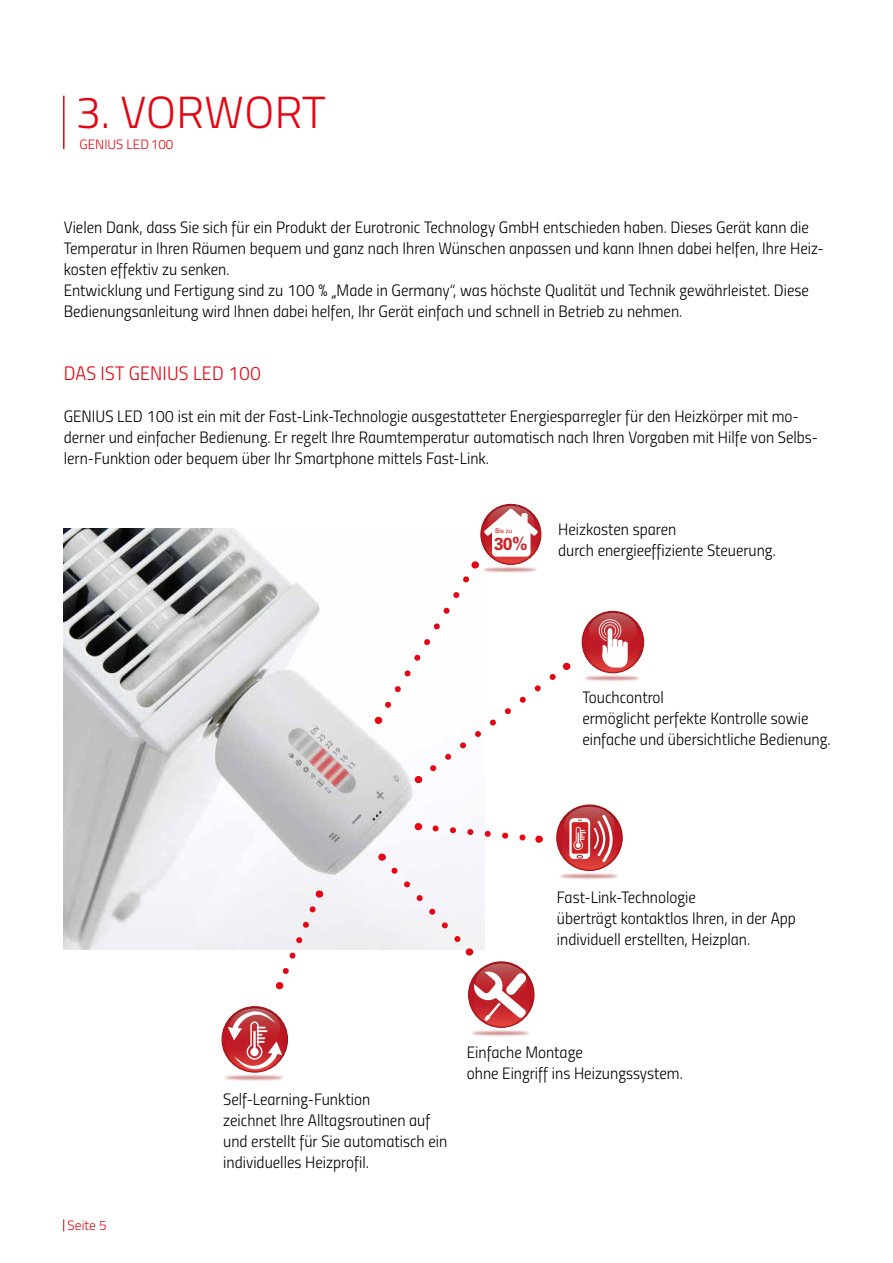
<style>
.page{position:relative;width:893px;height:1263px;background:#fff}
.page>*{position:absolute;margin:0;border:0;box-sizing:border-box;transform-origin:0 0}
.t1{font:300 45px "Titillium";letter-spacing:.01em;color:#e30613}
.t2{font:19.5px "Titillium Light Upright";letter-spacing:.01em;color:#e30613}
.t3{font:700 17.4px "Univers LT Std";color:#cb2123}
.t4{font:16.5px/21px "Titillium Light Upright";color:#000}
.t5{font:300 13.5px "Titillium";color:#e30613}
.t6{font:6.45px "Univers";color:#cb2123}
.s1{font-family:"Amatic";font-weight:700}
</style>
<div class="page">
<svg style="left:63px;top:1219px;width:1px;height:12px"></svg>
<hr style="left:63px;top:96px;width:2px;height:53px;background:#e30613">
<img style="left:63px;top:528px;width:421px;height:421px">
<svg style="left:557px;top:805px;width:65px;height:65px"></svg>
<div style="left:556px;top:804px;width:67px;height:67px;border:1px solid #9e151a;border-radius:50%"></div>
<img style="left:560px;top:853px;width:59px;height:27px">
<svg style="left:561px;top:807px;width:57px;height:62px"></svg>
<svg style="left:582px;top:611px;width:62px;height:62px"></svg>
<div style="left:582px;top:611px;width:62px;height:62px;border:1px solid #9e151a;border-radius:50%"></div>
<img style="left:569px;top:657px;width:72px;height:24px">
<svg style="left:586px;top:613px;width:54px;height:59px"></svg>
<div style="left:375px;top:717px;width:7px;height:7px;background:#e30613;border-radius:50%"></div>
<svg style="left:378px;top:506px;width:189px;height:276px"></svg>
<div style="left:415px;top:776px;width:7px;height:7px;background:#e30613;border-radius:50%"></div>
<div style="left:563px;top:663px;width:7px;height:7px;background:#e30613;border-radius:50%"></div>
<svg style="left:429px;top:822px;width:97px;height:23px"></svg>
<div style="left:415px;top:823px;width:7px;height:7px;background:#e30613;border-radius:50%"></div>
<div style="left:535px;top:835px;width:7px;height:8px;background:#e30613;border-radius:50%"></div>
<svg style="left:469px;top:962px;width:65px;height:65px"></svg>
<div style="left:468px;top:961px;width:67px;height:67px;border:1px solid #9e151a;border-radius:50%"></div>
<svg style="left:473px;top:963px;width:57px;height:47px"></svg>
<img style="left:471px;top:1010px;width:60px;height:27px">
<svg style="left:382px;top:854px;width:90px;height:101px"></svg>
<div style="left:378px;top:853px;width:8px;height:8px;background:#e30613;border-radius:50%"></div>
<div style="left:466px;top:948px;width:7px;height:7px;background:#e30613;border-radius:50%"></div>
<svg style="left:222px;top:1007px;width:65px;height:65px"></svg>
<div style="left:221px;top:1006px;width:67px;height:67px;border:1px solid #9e151a;border-radius:50%"></div>
<img style="left:225px;top:1055px;width:60px;height:26px">
<svg style="left:227px;top:1008px;width:56px;height:63px"></svg>
<svg style="left:275px;top:891px;width:46px;height:98px"></svg>
<div style="left:316px;top:890px;width:7px;height:8px;background:#e30613;border-radius:50%"></div>
<div style="left:276px;top:982px;width:7px;height:7px;background:#e30613;border-radius:50%"></div>
<h1 class="t1" style="left:76px;top:79px;width:252px">3. VORWORT</h1>
<p class="t5" style="left:80px;top:134px;width:95px">GENIUS LED100</p>
<p class="t4" style="left:64px;top:215px;width:761px">Vielen Dank, dass Sie sich für ein Produkt der Eurotronic Technology GmbH entschieden haben. Dieses Gerät kann die Temperatur in Ihren Räumen bequem und ganz nach Ihren Wünschen anpassen und kann Ihnen dabei helfen, Ihre Heiz&shy;kosten effektiv zu senken.<br>Entwicklung und Fertigung sind zu 100 % <span class="s1">„</span>Made in Germany“, was höchste Qualität und Technik gewährleistet. Diese Bedienungsanleitung wird Ihnen dabei helfen, Ihr Gerät einfach und schnell in Betrieb zu nehmen.</p>
<p class="t2" style="left:64px;top:359px;width:199px">DAS IST GENIUS LED 100</p>
<p class="t4" style="left:64px;top:404px;width:756px">GENIUS LED 100 ist ein mit der Fast-Link-Technologie ausgestatteter Energiesparregler für den Heizkörper mit mo&shy;derner und einfacher Bedienung. Er regelt Ihre Raumtemperatur automatisch nach Ihren Vorgaben mit Hilfe von Selbs&shy;lern-Funktion oder bequem über Ihr Smartphone mittels Fast-Link.</p>
<p class="t6" style="left:495px;top:527px;width:19px">Bis zu</p>
<p class="t3" style="left:494px;top:534px;width:35px">30%</p>
<p class="t4" style="left:558px;top:518px;width:219px">Heizkosten sparen<br>durch energieeffiziente Steuerung.</p>
<p class="t4" style="left:582px;top:686px;width:250px">Touchcontrol<br>ermöglicht perfekte Kontrolle sowie einfache und übersichtliche Bedienung.</p>
<p class="t4" style="left:557px;top:886px;width:240px">Fast-Link-Technologie<br>überträgt kontaktlos Ihren, in der App individuell erstellten, Heizplan.</p>
<p class="t5" style="left:68px;top:1215px;width:40px">Seite 5</p>
<p class="t4" style="left:223px;top:1087px;width:226px">Self-Learning-Funktion<br>zeichnet Ihre Alltagsroutinen auf und erstellt für Sie automatisch ein individuelles Heizprofil.</p>
<p class="t4" style="left:467px;top:1041px;width:217px">Einfache Montage<br>ohne Eingriff ins Heizungssystem.</p>
</div>
